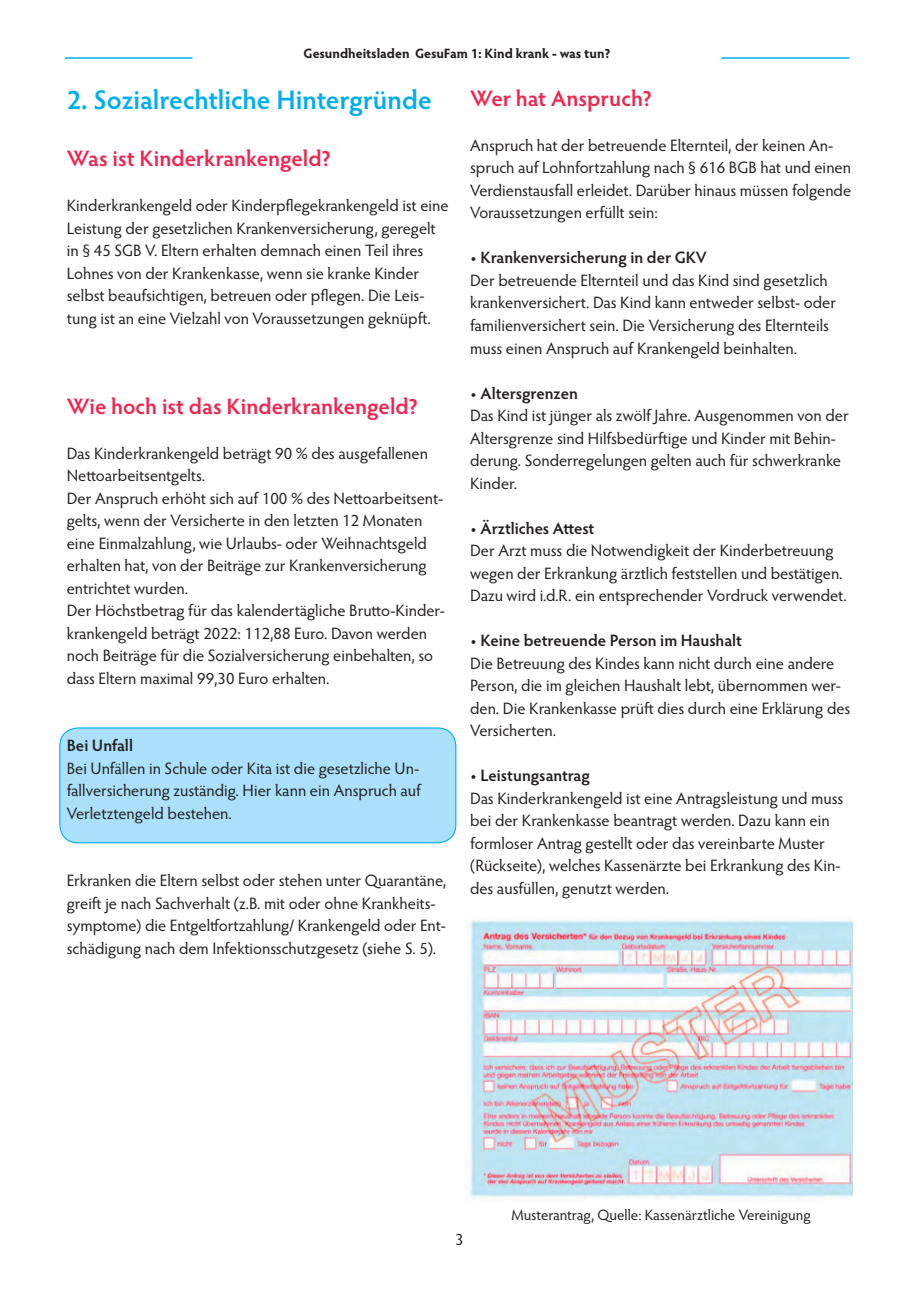
<style>
.page{position:relative;width:919px;height:1289px;background:#fff}
.page>*{position:absolute;margin:0;border:0;box-sizing:border-box;transform-origin:0 0}
.t1{font:600 27px "Hypatia Sans Pro";color:#00aeef}
.t2{font:600 22.5px "Hypatia Sans Pro";color:#ed264f}
.t3{font:16.5px/22.5px "Hypatia Sans Pro";letter-spacing:-.005em;color:#231f20}
.t4{font:600 16.5px "Hypatia Sans Pro";color:#231f20}
.t5{font:15px "Hypatia Sans Pro";letter-spacing:-.005em;color:#231f20}
.t6{font:700 13.5px "Hypatia Sans Pro";letter-spacing:-.005em;color:#231f20}
</style>
<div class="page">
<hr style="left:65px;top:57px;width:127px;height:2px;background:#00aeef">
<hr style="left:721px;top:57px;width:128px;height:2px;background:#00aeef">
<div style="left:60px;top:728px;width:396px;height:114px;background:#aae0f9;border-radius:18px"></div>
<div style="left:59px;top:727px;width:397px;height:116px;border:1px solid #00aeef;border-radius:18px"></div>
<img style="left:466px;top:920px;width:386px;height:281px">
<p class="t6" style="left:303px;top:44px;width:308px">Gesundheitsladen GesuFam 1: Kind krank - was tun?</p>
<h1 class="t1" style="left:67px;top:81px;width:366px">2. Sozialrechtliche Hintergründe</h1>
<h2 class="t2" style="left:67px;top:143px;width:266px">Was ist Kinderkrankengeld?</h2>
<p class="t3" style="left:67px;top:193px;width:383px">Kinderkrankengeld oder Kinderpflegekrankengeld ist eine Leistung der gesetzlichen Krankenversicherung, geregelt in § 45 SGB V. Eltern erhalten demnach einen Teil ihres Lohnes von der Krankenkasse, wenn sie kranke Kinder selbst beaufsichtigen, betreuen oder pflegen. Die Leis&shy;tung ist an eine Vielzahl von Voraussetzungen geknüpft.</p>
<h2 class="t2" style="left:470px;top:82px;width:184px">Wer hat Anspruch?</h2>
<p class="t3" style="left:470px;top:133px;width:382px">Anspruch hat der betreuende Elternteil, der keinen An&shy;spruch auf Lohnfortzahlung nach § 616 BGB hat und einen Verdienstausfall erleidet. Darüber hinaus müssen folgende Voraussetzungen erfüllt sein:</p>
<p class="t4" style="left:470px;top:246px;width:238px">• Krankenversicherung in der GKV</p>
<p class="t3" style="left:470px;top:268px;width:367px">Der betreuende Elternteil und das Kind sind gesetzlich krankenversichert. Das Kind kann entweder selbst- oder familienversichert sein. Die Versicherung des Elternteils muss einen Anspruch auf Krankengeld beinhalten.</p>
<p class="t4" style="left:470px;top:381px;width:109px">• Altersgrenzen</p>
<p class="t3" style="left:470px;top:403px;width:380px">Das Kind ist jünger als zwölf Jahre. Ausgenommen von der Altersgrenze sind Hilfsbedürftige und Kinder mit Behin&shy;derung. Sonderregelungen gelten auch für schwerkranke Kinder.</p>
<p class="t4" style="left:470px;top:516px;width:126px">• Ärztliches Attest</p>
<p class="t3" style="left:470px;top:538px;width:378px">Der Arzt muss die Notwendigkeit der Kinderbetreuung wegen der Erkrankung ärztlich feststellen und bestätigen.<br>Dazu wird i.d.R. ein entsprechender Vordruck verwendet.</p>
<p class="t4" style="left:470px;top:629px;width:273px">• Keine betreuende Person im Haushalt</p>
<p class="t3" style="left:470px;top:651px;width:381px">Die Betreuung des Kindes kann nicht durch eine andere Person, die im gleichen Haushalt lebt, übernommen wer&shy;den. Die Krankenkasse prüft dies durch eine Erklärung des Versicherten.</p>
<p class="t4" style="left:470px;top:764px;width:121px">• Leistungsantrag</p>
<p class="t3" style="left:470px;top:786px;width:375px">Das Kinderkrankengeld ist eine Antragsleistung und muss bei der Krankenkasse beantragt werden. Dazu kann ein formloser Antrag gestellt oder das vereinbarte Muster (Rückseite), welches Kassenärzte bei Erkrankung des Kin&shy;des ausfüllen, genutzt werden.</p>
<h2 class="t2" style="left:67px;top:390px;width:353px">Wie hoch ist das Kinderkrankengeld?</h2>
<p class="t3" style="left:67px;top:441px;width:380px">Das Kinderkrankengeld beträgt 90 % des ausgefallenen Nettoarbeitsentgelts.<br>Der Anspruch erhöht sich auf 100 % des Nettoarbeitsent&shy;gelts, wenn der Versicherte in den letzten 12 Monaten eine Einmalzahlung, wie Urlaubs- oder Weihnachtsgeld erhalten hat, von der Beiträge zur Krankenversicherung entrichtet wurden.<br>Der Höchstbetrag für das kalendertägliche Brutto-Kinder&shy;krankengeld beträgt 2022: 112,88 Euro. Davon werden noch Beiträge für die Sozialversicherung einbehalten, so dass Eltern maximal 99,30 Euro erhalten.</p>
<p class="t4" style="left:67px;top:734px;width:68px">Bei Unfall</p>
<p class="t3" style="left:67px;top:756px;width:356px;text-align:justify">Bei Unfällen in Schule oder Kita ist die gesetzliche Un&shy;fallversicherung zuständig. Hier kann ein Anspruch auf Verletztengeld bestehen.</p>
<p class="t3" style="left:67px;top:869px;width:381px">Erkranken die Eltern selbst oder stehen unter Quarantäne, greift je nach Sachverhalt (z.B. mit oder ohne Krankheits&shy;symptome) die Entgeltfortzahlung/ Krankengeld oder Ent&shy;schädigung nach dem Infektionsschutzgesetz (siehe S. 5).</p>
<p class="t3" style="left:455px;top:1227px;width:10px">3</p>
<p class="t5" style="left:511px;top:1204px;width:301px">Musterantrag, Quelle: Kassenärztliche Vereinigung</p>
</div>
